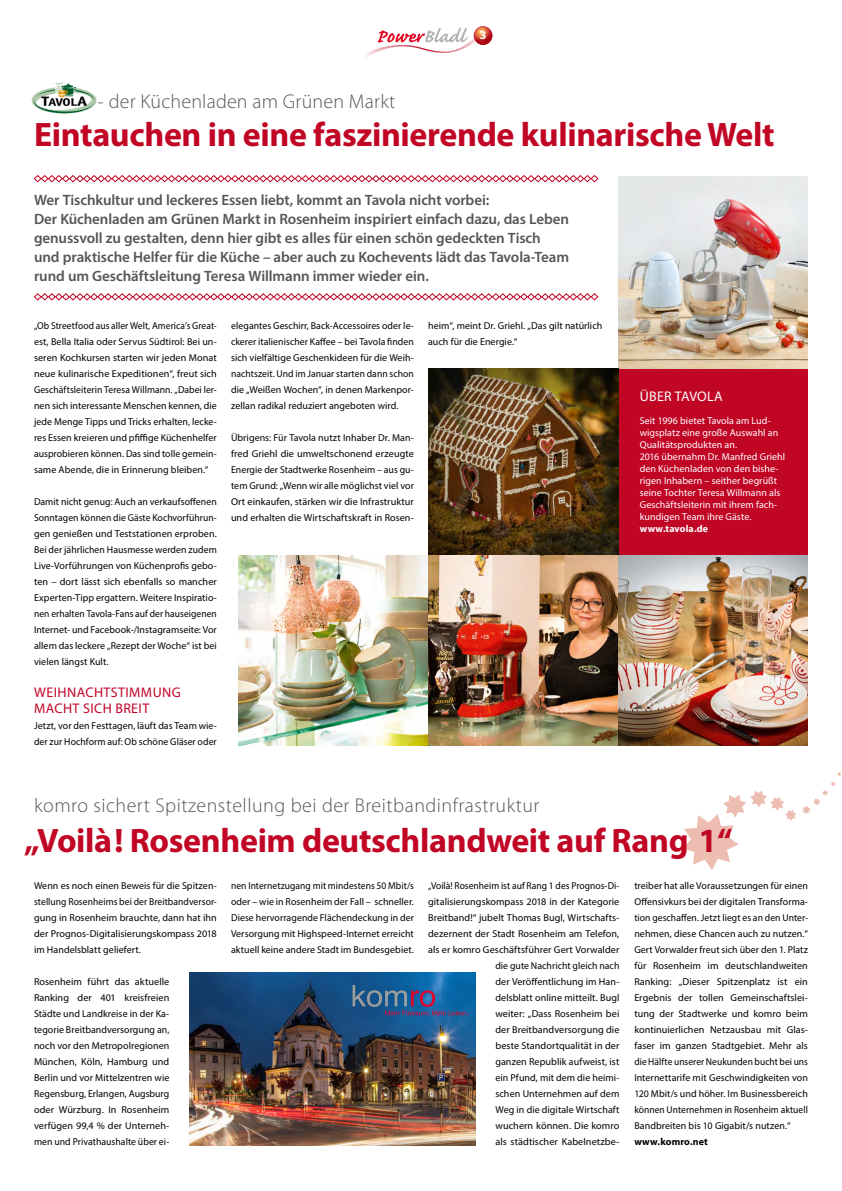
<style>
.page{position:relative;width:842px;height:1191px;background:#fff}
.page>*{position:absolute;margin:0;border:0;box-sizing:border-box;transform-origin:0 0}
.t1{font:700 34px "Myriad Pro";letter-spacing:-.01em;color:#c10525}
.t2{font:300 20px "Myriad Pro";letter-spacing:.025em;color:#565656}
.t3{font:600 15px/19px "Myriad Pro";letter-spacing:-.005em;color:#565656}
.t4{font:14px/16px "Myriad Pro";letter-spacing:.03em;color:#c10525}
.t5{font:14px "Myriad Pro";letter-spacing:.015em;color:#fff}
.t6{font:700 12px "Myriad Pro";color:#fff}
.t7{font:10px/16px "Myriad Pro";letter-spacing:.005em;color:#000;text-align:justify}
.t8{font:10px/16px "Myriad Pro";letter-spacing:.005em;color:#000;text-align:justify;scale:.95 1}
.t9{font:10px/12px "Myriad Pro";letter-spacing:.005em;color:#fff}
.t10{font:700 10px "Myriad Pro";letter-spacing:.015em;color:#fff}
.t11{font:700 10px "Myriad Pro";letter-spacing:.01em;color:#000}
</style>
<div class="page">
<div style="left:618px;top:369px;width:190px;height:189px;background:#c10525"></div>
<img style="left:618px;top:177px;width:190px;height:192px">
<svg style="left:365px;top:26px;width:127px;height:32px"></svg>
<img style="left:428px;top:369px;width:190px;height:187px">
<img style="left:31px;top:82px;width:66px;height:32px">
<svg style="left:34px;top:175px;width:565px;height:8px"></svg>
<svg style="left:34px;top:293px;width:565px;height:8px"></svg>
<img style="left:238px;top:556px;width:570px;height:190px">
<svg style="left:682px;top:790px;width:114px;height:80px"></svg>
<svg style="left:802px;top:772px;width:39px;height:42px"></svg>
<img style="left:189px;top:972px;width:287px;height:173px">
<svg style="left:353px;top:985px;width:115px;height:30px;background:#305f94"></svg>
<h2 class="t2" style="left:38px;top:89px;width:358px">Tavola – der Küchenladen am Grünen Markt</h2>
<p class="t6" style="left:480px;top:28px;width:8px">3</p>
<h1 class="t1" style="left:34px;top:113px;width:742px">Eintauchen in eine faszinierende kulinarische Welt</h1>
<p class="t3" style="left:34px;top:190px;width:537px">Wer Tischkultur und leckeres Essen liebt, kommt an Tavola nicht vorbei:<br>Der Küchenladen am Grünen Markt in Rosenheim inspiriert einfach dazu, das Leben genussvoll zu gestalten, denn hier gibt es alles für einen schön gedeckten Tisch und praktische Helfer für die Küche – aber auch zu Kochevents lädt das Tavola-Team rund um Geschäftsleitung Teresa Willmann immer wieder ein.</p>
<p class="t8" style="left:34px;top:317px;width:194px">„Ob Streetfood aus aller Welt, America’s Great&shy;est, Bella Italia oder Servus Südtirol: Bei un&shy;seren Kochkursen starten wir jeden Monat neue kulinarische Expeditionen“, freut sich Geschäftsleiterin Teresa Willmann. „Dabei ler&shy;nen sich interessante Menschen kennen, die jede Menge Tipps und Tricks erhalten, lecke&shy;res Essen kreieren und pfiffige Küchenhelfer ausprobieren können. Das sind tolle gemein&shy;same Abende, die in Erinnerung bleiben.“</p>
<p class="t7" style="left:34px;top:493px;width:184px">Damit nicht genug: Auch an verkaufsoffenen Sonntagen können die Gäste Kochvorführun&shy;gen genießen und Teststationen erproben.<br>Bei der jährlichen Hausmesse werden zudem Live-Vorführungen von Küchenprofis gebo&shy;ten – dort lässt sich ebenfalls so mancher Experten-Tipp ergattern. Weitere Inspiratio&shy;nen erhalten Tavola-Fans auf der hauseigenen Internet- und Facebook-/Instagramseite: Vor allem das leckere „Rezept der Woche“ ist bei vielen längst Kult.</p>
<h3 class="t4" style="left:34px;top:684px;width:148px">WEIHNACHTSTIMMUNG<br>MACHT SICH BREIT</h3>
<p class="t7" style="left:34px;top:717px;width:184px">Jetzt, vor den Festtagen, läuft das Team wie&shy;der zur Hochform auf: Ob schöne Gläser oder</p>
<p class="t7" style="left:231px;top:317px;width:184px">elegantes Geschirr, Back-Accessoires oder le&shy;ckerer italienischer Kaffee – bei Tavola finden sich vielfältige Geschenkideen für die Weih&shy;nachtszeit. Und im Januar starten dann schon die „Weißen Wochen“, in denen Markenpor&shy;zellan radikal reduziert angeboten wird.</p>
<p class="t7" style="left:231px;top:429px;width:184px">Übrigens: Für Tavola nutzt Inhaber Dr. Man&shy;fred Griehl die umweltschonend erzeugte Energie der Stadtwerke Rosenheim – aus gu&shy;tem Grund: „Wenn wir alle möglichst viel vor Ort einkaufen, stärken wir die Infrastruktur und erhalten die Wirtschaftskraft in Rosen-</p>
<p class="t7" style="left:428px;top:317px;width:176px">heim“, meint Dr. Griehl. „Das gilt natürlich auch für die Energie.“</p>
<h2 class="t2" style="left:34px;top:793px;width:507px">komro sichert Spitzenstellung bei der Breitbandinfrastruktur</h2>
<h3 class="t5" style="left:640px;top:387px;width:84px">ÜBER TAVOLA</h3>
<p class="t9" style="left:640px;top:415px;width:147px">Seit 1996 bietet Tavola am Lud&shy;wigsplatz eine große Auswahl an<br>Qualitätsprodukten an.<br>2016 übernahm Dr. Manfred Griehl den Küchenladen von den bishe&shy;rigen Inhabern – seither begrüßt seine Tochter Teresa Willmann als<br>Geschäftsleiterin mit ihrem fach&shy;kundigen Team ihre Gäste.</p>
<p class="t10" style="left:640px;top:522px;width:70px">www.tavola.de</p>
<h1 class="t1" style="left:24px;top:818px;width:710px">„Voilà! Rosenheim deutschlandweit auf Rang 1“</h1>
<p class="t7" style="left:34px;top:877px;width:184px">Wenn es noch einen Beweis für die Spitzen&shy;stellung Rosenheims bei der Breitbandversor&shy;gung in Rosenheim brauchte, dann hat ihn der Prognos-Digitalisierungskompass 2018 im Handelsblatt geliefert.</p>
<p class="t7" style="left:34px;top:973px;width:137px">Rosenheim führt das aktuelle Ranking der 401 kreisfreien Städte und Landkreise in der Ka&shy;tegorie Breitbandversorgung an, noch vor den Metropolregionen München, Köln, Hamburg und Berlin und vor Mittelzentren wie Regensburg, Erlangen, Augsburg oder Würzburg. In Rosenheim verfügen 99,4 % der Unterneh&shy;men und Privathaushalte über ei-</p>
<p class="t8" style="left:231px;top:877px;width:194px">nen Internetzugang mit mindestens 50 Mbit/s oder – wie in Rosenheim der Fall – schneller.<br>Diese hervorragende Flächendeckung in der Versorgung mit Highspeed-Internet erreicht aktuell keine andere Stadt im Bundesgebiet.</p>
<p class="t8" style="left:428px;top:877px;width:203px;text-align:right">„Voilà! Rosenheim ist auf Rang 1 des Prognos-Di&shy;gitalisierungskompass 2018 in der Kategorie Breitband!“ jubelt Thomas Bugl, Wirtschafts&shy;dezernent der Stadt Rosenheim am Telefon, als er komro Geschäftsführer Gert Vorwalder die gute Nachricht gleich nach<br>der Veröffentlichung im Han-<br>delsblatt online mitteilt. Bugl<br>weiter: „Dass Rosenheim bei<br>der Breitbandversorgung die<br>beste Standortqualität in der<br>ganzen Republik aufweist, ist<br>ein Pfund, mit dem die heimi-<br>schen Unternehmen auf dem<br>Weg in die digitale Wirtschaft<br>wuchern können. Die komro<br>als städtischer Kabelnetzbe-</p>
<p class="t7" style="left:634px;top:877px;width:175px">treiber hat alle Voraussetzungen für einen Offensivkurs bei der digitalen Transforma&shy;tion geschaffen. Jetzt liegt es an den Unter&shy;nehmen, diese Chancen auch zu nutzen.“ Gert Vorwalder freut sich über den 1. Platz für Rosenheim im deutschlandweiten Ranking: „Dieser Spitzenplatz ist ein Ergebnis der tollen Gemeinschaftslei&shy;tung der Stadtwerke und komro beim kontinuierlichen Netzausbau mit Glas&shy;faser im ganzen Stadtgebiet. Mehr als die Hälfte unserer Neukunden bucht bei uns Internettarife mit Geschwindigkeiten von 120 Mbit/s und höher. Im Businessbereich können Unternehmen in Rosenheim aktuell Bandbreiten bis 10 Gigabit/s nutzen.“</p>
<p class="t11" style="left:634px;top:1135px;width:75px">www.komro.net</p>
</div>
